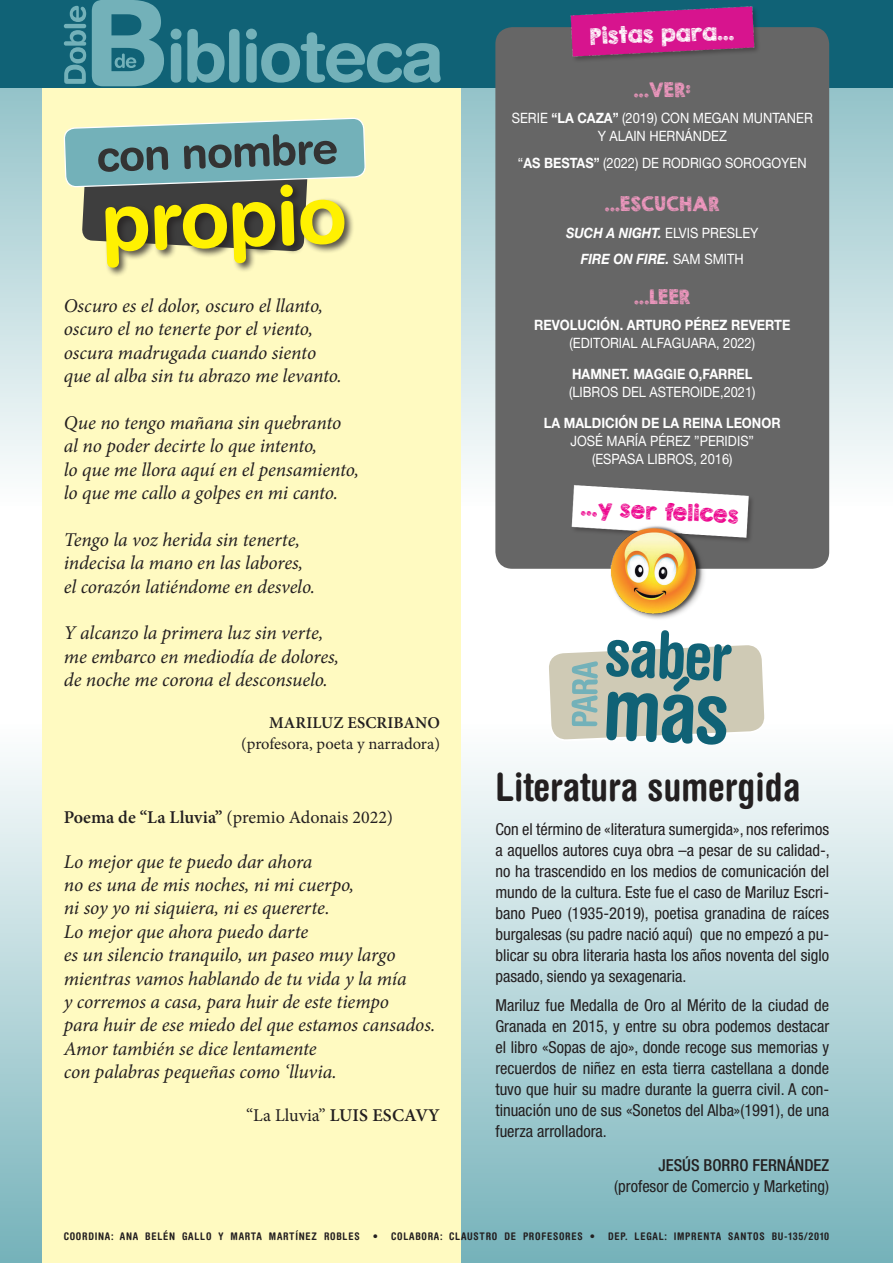
<style>
.page{position:relative;width:893px;height:1263px;background:#fff}
.page>*{position:absolute;margin:0;border:0;box-sizing:border-box;transform-origin:0 0}
.t1{font:700 condensed 65.25px "Helvetica Rounded";color:#106276}
.t2{font:700 condensed 39px "Helvetica Rounded";color:#231f20}
.t3{font:22.5px "KG Broken Vessels Sketch";color:#ed028c}
.t4{font:22.5px "KG Broken Vessels Sketch";color:#fff}
.t5{font:italic 19.5px "Minion Pro";letter-spacing:-.005em;color:#231f20}
.t6{font:19.5px "KG Broken Vessels Sketch";letter-spacing:.01em;color:#f499c2}
.t7{font:18px "Minion Pro";color:#231f20}
.t8{font:condensed 16.5px/21px "Helvetica Neue";color:#231f20;text-align:justify}
.t9{font:16.5px "Minion Pro";color:#231f20}
.t10{font:500 condensed 16.5px "Helvetica Neue";color:#231f20}
.t11{font:600 16.5px "Minion Pro";letter-spacing:.01em;color:#231f20}
.t12{font:14.25px "Helvetica Neue";color:#fff;scale:.9 1}
.t13{font:700 14.25px "Helvetica Neue";color:#fff;scale:.9 1}
.t14{font:italic 700 14.25px "Helvetica Neue";color:#fff;scale:.9 1}
.t15{font:700 condensed 10.5px "Helvetica Rounded";letter-spacing:.07em;color:#231f20}
.s1{font-weight:600}
.s2{font-weight:700}
.s3{font-weight:700;font-style:italic}
.s4{font-weight:400;font-style:normal}
</style>
<div class="page">
<svg style="left:0;top:88px;width:893px;height:418px;background:#c8e0e2"></svg>
<div style="left:0;top:724px;width:893px;height:539px;background:linear-gradient(to bottom,#fefefe,#75b2ba)"></div>
<div style="left:43px;top:0;width:418px;height:1263px;background:#fffac1"></div>
<div style="left:0;top:0;width:893px;height:88px;background:#106276"></div>
<div style="left:103px;top:182px;width:251px;height:95px;background:#231f20;opacity:.75"></div>
<svg style="left:63px;top:0;width:378px;height:268px"></svg>
<div style="left:547px;top:745px;width:219px;height:65px;background:#f0f7f7"></div>
<div style="left:495px;top:27px;width:334px;height:542px;background:#666;border-radius:17px"></div>
<img style="left:556px;top:6px;width:212px;height:54px">
<img style="left:550px;top:485px;width:213px;height:134px">
<svg style="left:547px;top:645px;width:219px;height:100px"></svg>
<p class="t5" style="left:64px;top:292px;width:261px">Oscuro es el dolor, oscuro el llanto,</p>
<p class="t5" style="left:64px;top:316px;width:251px">oscuro el no tenerte por el viento,</p>
<p class="t5" style="left:64px;top:339px;width:254px">oscura madrugada cuando siento</p>
<p class="t5" style="left:64px;top:362px;width:279px">que al alba sin tu abrazo me levanto.</p>
<p class="t5" style="left:64px;top:409px;width:279px">Que no tengo mañana sin quebranto</p>
<p class="t5" style="left:64px;top:433px;width:255px">al no poder decirte lo que intento,</p>
<p class="t5" style="left:64px;top:456px;width:297px">lo que me llora aquí en el pensamiento,</p>
<p class="t5" style="left:64px;top:479px;width:276px">lo que me callo a golpes en mi canto.</p>
<p class="t5" style="left:64px;top:526px;width:238px">Tengo la voz herida sin tenerte,</p>
<p class="t5" style="left:64px;top:550px;width:241px">indecisa la mano en las labores,</p>
<p class="t5" style="left:64px;top:573px;width:253px">el corazón latiéndome en desvelo.</p>
<p class="t5" style="left:64px;top:620px;width:261px">Y alcanzo la primera luz sin verte,</p>
<p class="t5" style="left:64px;top:643px;width:277px">me embarco en mediodía de dolores,</p>
<p class="t5" style="left:64px;top:667px;width:265px">de noche me corona el desconsuelo.</p>
<p class="t11" style="left:269px;top:711px;width:172px">MARILUZ ESCRIBANO</p>
<p class="t9" style="left:241px;top:733px;width:200px">(profesora, poeta y narradora)</p>
<p class="t7" style="left:64px;top:805px;width:331px"><span class="s1">Poema de “La Lluvia”</span> (premio Adonais 2022)</p>
<p class="t5" style="left:64px;top:848px;width:250px">Lo mejor que te puedo dar ahora</p>
<p class="t5" style="left:64px;top:871px;width:292px">no es una de mis noches, ni mi cuerpo,</p>
<p class="t5" style="left:64px;top:895px;width:267px">ni soy yo ni siquiera, ni es quererte.</p>
<p class="t5" style="left:64px;top:918px;width:246px">Lo mejor que ahora puedo darte</p>
<p class="t5" style="left:64px;top:942px;width:333px">es un silencio tranquilo, un paseo muy largo</p>
<p class="t5" style="left:64px;top:965px;width:344px">mientras vamos hablando de tu vida y la mía</p>
<p class="t5" style="left:64px;top:988px;width:327px">y corremos a casa, para huir de este tiempo</p>
<p class="t5" style="left:64px;top:1012px;width:373px">para huir de ese miedo del que estamos cansados.</p>
<p class="t5" style="left:64px;top:1035px;width:254px">Amor también se dice lentamente</p>
<p class="t5" style="left:64px;top:1059px;width:274px">con palabras pequeñas como ‘lluvia.</p>
<p class="t7" style="left:246px;top:1104px;width:195px">“La Lluvia” <span class="s1">LUIS ESCAVY</span></p>
<p class="t4" style="left:589px;top:22px;width:146px;rotate:-2deg">Pistas para...</p>
<p class="t6" style="left:634px;top:78px;width:59px">...VER:</p>
<p class="t12" style="left:512px;top:110px;width:336px">SERIE <span class="s2">“LA CAZA”</span> (2019) CON MEGAN MUNTANER</p>
<p class="t12" style="left:598px;top:128px;width:145px">Y ALAIN HERNÁNDEZ</p>
<p class="t12" style="left:518px;top:154px;width:322px">“<span class="s2">AS BESTAS”</span> (2022) DE RODRIGO SOROGOYEN</p>
<p class="t6" style="left:605px;top:192px;width:116px">...ESCUCHAR</p>
<p class="t12" style="left:566px;top:224px;width:215px"><span class="s3">SUCH A NIGHT.</span> ELVIS PRESLEY</p>
<p class="t14" style="left:581px;top:250px;width:183px">FIRE ON FIRE. <span class="s4">SAM SMITH</span></p>
<p class="t6" style="left:634px;top:284px;width:58px">...LEER</p>
<p class="t13" style="left:534px;top:316px;width:286px">REVOLUCIÓN. ARTURO PÉREZ REVERTE</p>
<p class="t12" style="left:569px;top:334px;width:208px">(EDITORIAL ALFAGUARA, 2022)</p>
<p class="t13" style="left:572px;top:365px;width:202px">HAMNET. MAGGIE O,FARREL</p>
<p class="t12" style="left:569px;top:383px;width:209px">(LIBROS DEL ASTEROIDE,2021)</p>
<p class="t13" style="left:544px;top:414px;width:265px">LA MALDICIÓN DE LA REINA LEONOR</p>
<p class="t12" style="left:570px;top:432px;width:205px">JOSÉ MARÍA PÉREZ ”PERIDIS”</p>
<p class="t12" style="left:592px;top:450px;width:157px">(ESPASA LIBROS, 2016)</p>
<p class="t3" style="left:581px;top:493px;width:160px;rotate:3deg">...y ser felices</p>
<p class="t1" style="left:606px;top:613px;width:129px;rotate:2deg">saber</p>
<p class="t2" style="left:495px;top:763px;width:306px">Literatura sumergida</p>
<p class="t8" style="left:495px;top:818px;width:336px">Con el término de «literatura sumergida», nos referimos a aquellos autores cuya obra –a pesar de su calidad-, no ha trascendido en los medios de comunicación del mundo de la cultura. Este fue el caso de Mariluz Escri&shy;bano Pueo (1935-2019), poetisa granadina de raíces burgalesas (su padre nació aquí) que no empezó a pu&shy;blicar su obra literaria hasta los años noventa del siglo pasado, siendo ya sexagenaria.</p>
<p class="t8" style="left:495px;top:995px;width:335px">Mariluz fue Medalla de Oro al Mérito de la ciudad de Granada en 2015, y entre su obra podemos destacar el libro «Sopas de ajo», donde recoge sus memorias y recuerdos de niñez en esta tierra castellana a donde tuvo que huir su madre durante la guerra civil. A con&shy;tinuación uno de sus «Sonetos del Alba»(1991), de una fuerza arrolladora.</p>
<p class="t10" style="left:658px;top:1155px;width:172px">JESÚS BORRO FERNÁNDEZ</p>
<p class="t8" style="left:614px;top:1176px;width:216px">(profesor de Comercio y Marketing)</p>
<p class="t15" style="left:64px;top:1230px;width:297px">COORDINA: ANA BELÉN GALLO Y MARTA MARTÍNEZ ROBLES</p>
<p class="t15" style="left:373px;top:1230px;width:224px">• COLABORA: CLAUSTRO DE PROFESORES •</p>
<p class="t15" style="left:608px;top:1230px;width:223px">DEP. LEGAL: IMPRENTA SANTOS BU-135/2010</p>
</div>
